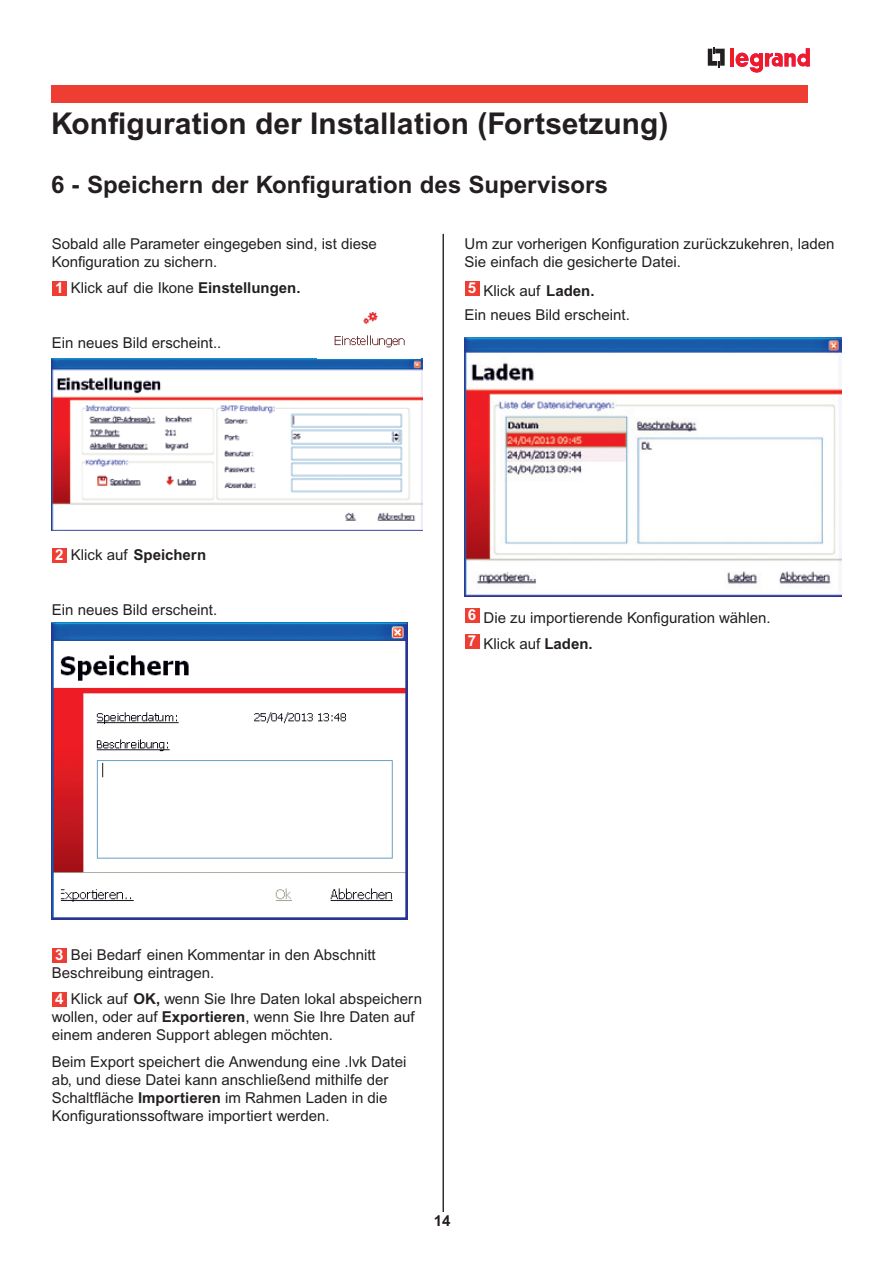
<style>
.page{position:relative;width:893px;height:1263px;background:#fff}
.page>*{position:absolute;margin:0;border:0;box-sizing:border-box;transform-origin:0 0}
.t1{font:700 30px "Arial";color:#231f20}
.t2{font:700 24px "Arial";color:#231f20}
.t3{font:15px/18px "Arial";color:#231f20}
.t4{font:700 15px "Arial";color:#231f20}
.s1{font-weight:700;color:#fff}
.s2{font-weight:700}
.s3{color:#fff}
.s4{font-weight:400}
</style>
<div class="page">
<div style="left:51px;top:85px;width:757px;height:17px;background:#ee3e34"></div>
<svg style="left:708px;top:47px;width:17px;height:20px"></svg>
<hr style="left:730px;top:48px;width:4px;height:19px;background:#ed028c">
<hr style="left:730px;top:48px;width:4px;height:18px;background:#ee1d23">
<svg style="left:735px;top:48px;width:75px;height:25px"></svg>
<hr style="left:443px;top:234px;width:1px;height:978px;background:#231f20">
<div style="left:52px;top:281px;width:15px;height:15px;background:#ee3e34"></div>
<div style="left:52px;top:548px;width:15px;height:15px;background:#ee3e34"></div>
<div style="left:52px;top:948px;width:15px;height:14px;background:#ee3e34"></div>
<div style="left:52px;top:992px;width:15px;height:15px;background:#ee3e34"></div>
<div style="left:465px;top:281px;width:14px;height:15px;background:#ee3e34"></div>
<div style="left:465px;top:608px;width:14px;height:15px;background:#ee3e34"></div>
<div style="left:465px;top:634px;width:14px;height:15px;background:#ee3e34"></div>
<img style="left:51px;top:358px;width:372px;height:172px">
<img style="left:51px;top:623px;width:356px;height:296px">
<img style="left:465px;top:337px;width:377px;height:260px">
<img style="left:334px;top:312px;width:71px;height:36px">
<h1 class="t1" style="left:51px;top:106px;width:619px">Konfiguration der Installation (Fortsetzung)</h1>
<h2 class="t2" style="left:51px;top:171px;width:558px">6 - Speichern der Konfiguration des Supervisors</h2>
<p class="t3" style="left:52px;top:235px;width:327px">Sobald alle Parameter eingegeben sind, ist diese<br>Konfiguration zu sichern.</p>
<p class="t3" style="left:55px;top:279px;width:247px"><span class="s1">1</span> Klick auf die I kone <span class="s2">Einstellungen.</span></p>
<p class="t3" style="left:465px;top:235px;width:371px">U m zur vorherigen Konfiguration zurückzukehren, laden<br>Sie einfach die gesicherte Datei.</p>
<p class="t3" style="left:465px;top:279px;width:167px;line-height:23.5px"><sup>5</sup> Klick auf <span class="s2">Laden.<br></span>Ein neues Bild erscheint.</p>
<p class="t3" style="left:52px;top:334px;width:171px">Ein neues Bild erscheint..</p>
<p class="t4" style="left:55px;top:546px;width:153px"><span class="s3">2</span> <span class="s4">Klick auf</span> Speichern</p>
<p class="t3" style="left:52px;top:601px;width:167px">Ein neues Bild erscheint.</p>
<p class="t3" style="left:468px;top:604px;width:304px;line-height:26.5px"><sup>6</sup> Die zu importierende Konfiguration wählen.<br><sup>7</sup> Klick auf <span class="s2">Laden.</span></p>
<p class="t3" style="left:52px;top:945px;width:325px"><span class="s1">3</span> Bei Bedarf einen Kommentar in den Abschnitt<br>Beschreibung eintragen.</p>
<p class="t3" style="left:52px;top:990px;width:372px"><span class="s1">4</span> Klick auf <span class="s2">OK,</span> wenn Sie I hre Daten lokal abspeichern wollen, oder auf <span class="s2">Exportieren</span>, wenn Sie I hre Daten auf einem anderen Support ablegen möchten.</p>
<p class="t3" style="left:52px;top:1052px;width:356px">Beim Export speichert die Anwendung eine .lvk Datei ab, und diese Datei kann anschließend mithilfe der Schaltfläche <span class="s2">Importieren</span> im Rahmen Laden in die Konfigurationssoftware importiert werden.</p>
<p class="t4" style="left:434px;top:1212px;width:18px">14</p>
</div>
